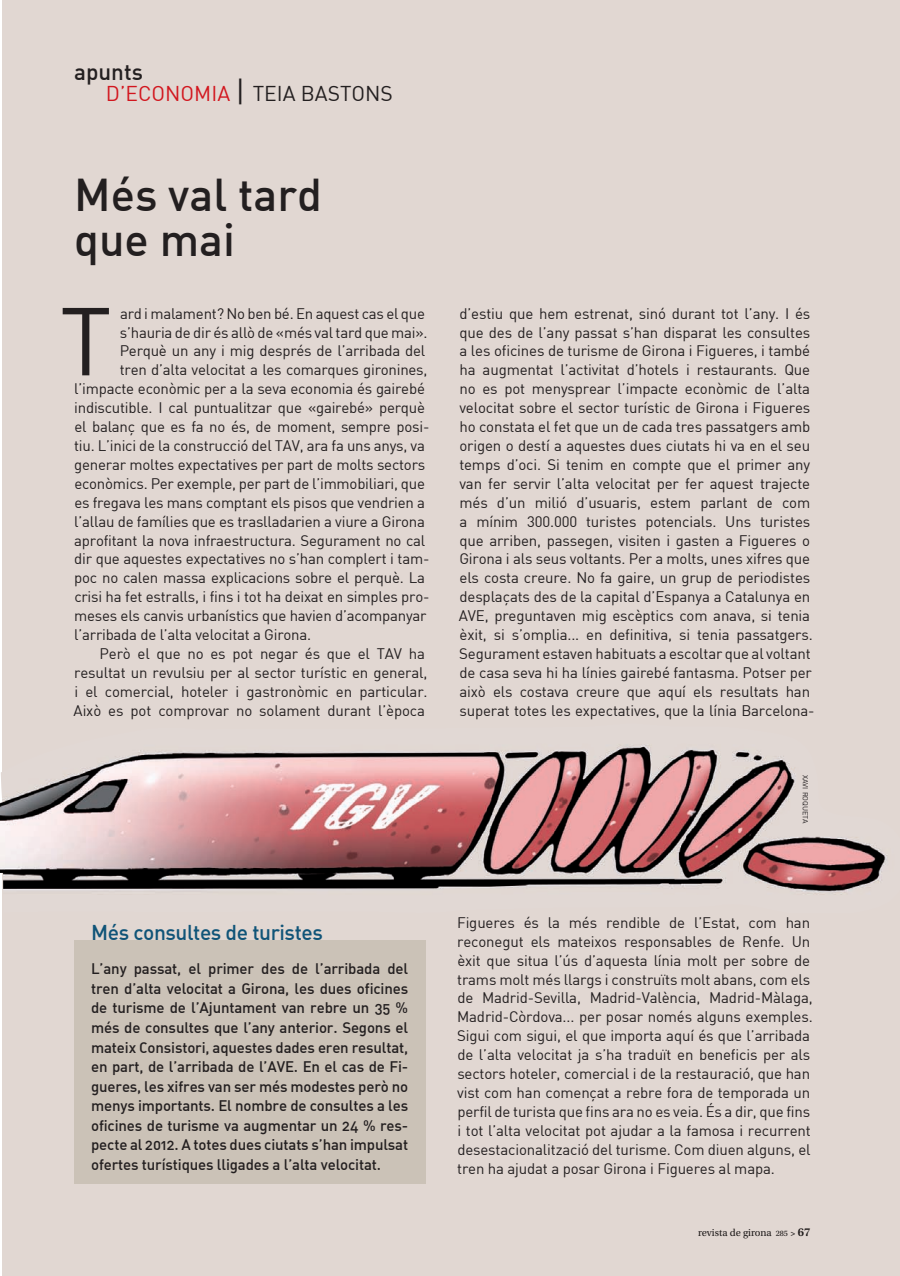
<style>
.page{position:relative;width:900px;height:1276px;background:#fff}
.page>*{position:absolute;margin:0;border:0;box-sizing:border-box;transform-origin:0 0}
.t1{font:94.65px "DIN";color:#231f20}
.t2{font:45px "DIN Medium Alternate";color:#231f20}
.t3{font:22.5px "DIN Medium Alternate";color:#231f20}
.t4{font:21px "DIN";color:#231f20}
.Apunts_text_requadre{font:21px "DIN Medium Alternate";letter-spacing:-.02em;color:#105478}
.t5{font:15px/18.9px "DIN";letter-spacing:-.01em;color:#231f20}
.Apunts_text_requadre-2{font:15px/19.5px "DIN Medium Alternate";letter-spacing:-.01em;color:#231f20;text-align:justify}
.t6{font:10.5px "Utopia Std";color:#231f20}
.Siganatura_fotògraf{font:7.35px "DIN";color:#231f20}
.s1{color:#d2161e}
.s2{font-size:30px}
.s3{font-size:8.25px}
.s4{font-weight:600;font-size:9px}
.s5{font-weight:600;font-size:12px}
</style>
<div class="page">
<div style="left:2px;top:0;width:897px;height:1275px;background:#e1d7d2"></div>
<div style="left:74px;top:939px;width:351px;height:244px;background:#cbc2b7"></div>
<img style="left:0;top:745px;width:887px;height:147px">
<p class="t3" style="left:74px;top:57px;width:70px">apunts</p>
<p class="t4" style="left:106px;top:80px;width:288px"><span class="s1">D’ECONOMIA</span> <span class="s2">|</span> TEIA BASTONS</p>
<p class="t2" style="left:74px;top:166px;width:249px">Més val tard</p>
<p class="t2" style="left:74px;top:211px;width:162px">que mai</p>
<p class="t1" style="left:60px;top:282px;width:53px">T</p>
<p class="t5" style="left:120px;top:303px;width:306px">ard i malament? No ben bé. En aquest cas el que</p>
<p class="t5" style="left:120px;top:322px;width:309px">s’hauria de dir és allò de «més val tard que mai».</p>
<p class="t5" style="left:120px;top:341px;width:307px">Perquè un any i mig després de l’arribada del</p>
<p class="t5" style="left:120px;top:360px;width:309px">tren d’alta velocitat a les comarques gironines,</p>
<p class="t5" style="left:74px;top:379px;width:352px">l’impacte econòmic per a la seva economia és gairebé</p>
<p class="t5" style="left:74px;top:398px;width:352px">indiscutible. I cal puntualitzar que «gairebé» perquè</p>
<p class="t5" style="left:74px;top:417px;width:356px">el balanç que es fa no és, de moment, sempre posi-</p>
<p class="t5" style="left:74px;top:436px;width:352px">tiu. L’inici de la construcció del TAV, ara fa uns anys, va</p>
<p class="t5" style="left:74px;top:454px;width:352px">generar moltes expectatives per part de molts sectors</p>
<p class="t5" style="left:74px;top:473px;width:352px">econòmics. Per exemple, per part de l’immobiliari, que</p>
<p class="t5" style="left:74px;top:492px;width:352px">es fregava les mans comptant els pisos que vendrien a</p>
<p class="t5" style="left:74px;top:511px;width:352px">l’allau de famílies que es traslladarien a viure a Girona</p>
<p class="t5" style="left:74px;top:530px;width:352px">aprofitant la nova infraestructura. Segurament no cal</p>
<p class="t5" style="left:74px;top:549px;width:356px">dir que aquestes expectatives no s’han complert i tam-</p>
<p class="t5" style="left:74px;top:568px;width:352px">poc no calen massa explicacions sobre el perquè. La</p>
<p class="t5" style="left:74px;top:587px;width:356px">crisi ha fet estralls, i fins i tot ha deixat en simples pro-</p>
<p class="t5" style="left:74px;top:606px;width:353px">meses els canvis urbanístics que havien d’acompanyar</p>
<p class="t5" style="left:74px;top:625px;width:238px">l’arribada de l’alta velocitat a Girona.</p>
<p class="t5" style="left:74px;top:643px;width:355px;text-indent:26px">Però el que no es pot negar és que el TAV ha resultat un revulsiu per al sector turístic en general, i el comercial, hoteler i gastronòmic en particular.<br>Això es pot comprovar no solament durant l’època</p>
<p class="t5" style="left:458px;top:303px;width:357px">d’estiu que hem estrenat, sinó durant tot l’any. I és que des de l’any passat s’han disparat les consultes a les oficines de turisme de Girona i Figueres, i també ha augmentat l’activitat d’hotels i restaurants. Que no es pot menysprear l’impacte econòmic de l’alta velocitat sobre el sector turístic de Girona i Figueres ho constata el fet que un de cada tres passatgers amb origen o destí a aquestes dues ciutats hi va en el seu temps d’oci. Si tenim en compte que el primer any van fer servir l’alta velocitat per fer aquest trajecte més d’un milió d’usuaris, estem parlant de com a mínim 300.000 turistes potencials. Uns turistes que arriben, passegen, visiten i gasten a Figueres o Girona i als seus voltants. Per a molts, unes xifres que els costa creure. No fa gaire, un grup de periodistes desplaçats des de la capital d’Espanya a Catalunya en AVE, preguntaven mig escèptics com anava, si tenia èxit, si s’omplia... en definitiva, si tenia passatgers.<br>Segurament estaven habituats a escoltar que al voltant de casa seva hi ha línies gairebé fantasma. Potser per això els costava creure que aquí els resultats han superat totes les expectatives, que la línia Barcelona-</p>
<p class="Siganatura_fotògraf" style="left:809px;top:774px;width:51px;rotate:90deg">xavi roqueta</p>
<p class="Apunts_text_requadre" style="left:91px;top:918px;width:233px">Més consultes de turistes</p>
<p class="Apunts_text_requadre-2" style="left:91px;top:958px;width:318px">L’any passat, el primer des de l’arribada del tren d’alta velocitat a Girona, les dues oficines de turisme de l’Ajuntament van rebre un 35 % més de consultes que l’any anterior. Segons el mateix Consistori, aquestes dades eren resultat, en part, de l’arribada de l’AVE. En el cas de Fi&shy;gueres, les xifres van ser més modestes però no menys importants. El nombre de consultes a les oficines de turisme va augmentar un 24 % res&shy;pecte al 2012. A totes dues ciutats s’han impulsat ofertes turístiques lligades a l’alta velocitat.</p>
<p class="t5" style="left:457px;top:912px;width:357px">Figueres és la més rendible de l’Estat, com han reconegut els mateixos responsables de Renfe. Un èxit que situa l’ús d’aquesta línia molt per sobre de trams molt més llargs i construïts molt abans, com els de Madrid-Sevilla, Madrid-València, Madrid-Màlaga, Madrid-Còrdova... per posar només alguns exemples.<br>Sigui com sigui, el que importa aquí és que l’arribada de l’alta velocitat ja s’ha traduït en beneficis per als sectors hoteler, comercial i de la restauració, que han vist com han començat a rebre fora de temporada un perfil de turista que fins ara no es veia. És a dir, que fins i tot l’alta velocitat pot ajudar a la famosa i recurrent desestacionalització del turisme. Com diuen alguns, el tren ha ajudat a posar Girona i Figueres al mapa.</p>
<p class="t6" style="left:697px;top:1226px;width:114px">revista de girona <span class="s3">285</span> <span class="s4">&gt;</span> <span class="s5">67</span></p>
</div>
